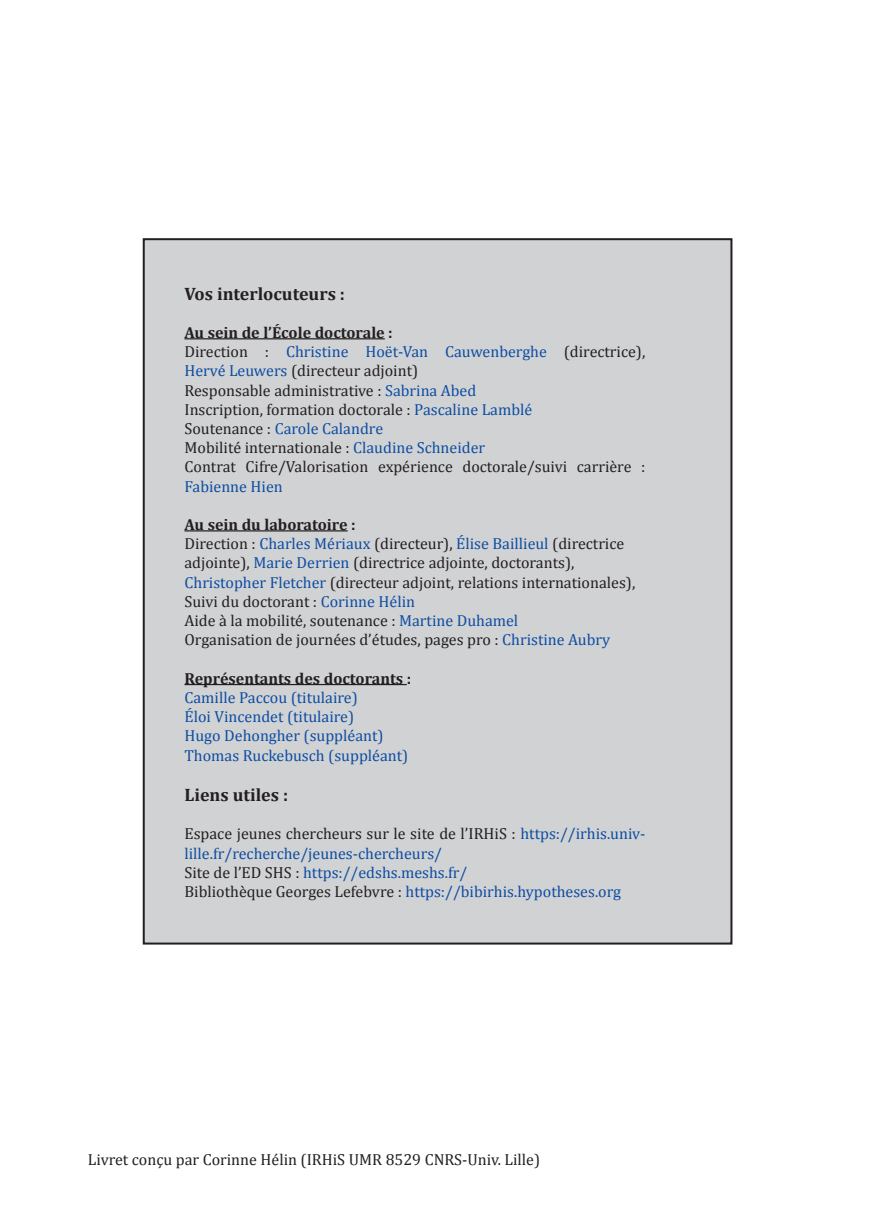
<style>
.page{position:relative;width:874px;height:1225px;background:#fff}
.page>*{position:absolute;margin:0;border:0;box-sizing:border-box;transform-origin:0 0}
.t1{font:700 18px "Cambria";color:#231f20}
.t2{font:16px/19.2px "Cambria";color:#231f20}
.t3{font:16px/19.2px "Cambria";color:#0d4da1}
.t4{font:700 16px "Cambria";color:#231f20}
.s1{font-weight:700}
.s2{color:#0d4da1}
.s3{color:#231f20}
</style>
<div class="page">
<div style="left:144px;top:239px;width:587px;height:704px;background:#d1d2d4"></div>
<hr style="left:184px;top:338px;width:200px;height:1px;background:#231f20">
<hr style="left:184px;top:530px;width:163px;height:1px;background:#231f20">
<hr style="left:184px;top:684px;width:222px;height:1px;background:#231f20">
<p class="t1" style="left:184px;top:281px;width:162px">Vos interlocuteurs :</p>
<p class="t2" style="left:184px;top:323px;width:462px"><span class="s1">Au sein de l’École doctorale :<br></span>Direction : <span class="s2">Christine Hoët-Van Cauwenberghe</span> (directrice), <span class="s2">Hervé Leuwers</span> (directeur adjoint)<br>Responsable administrative : <span class="s2">Sabrina Abed<br></span>Inscription, formation doctorale : <span class="s2">Pascaline Lamblé<br></span>Soutenance : <span class="s2">Carole Calandre<br></span>Mobilité internationale : <span class="s2">Claudine Schneider<br></span>Contrat Cifre/Valorisation expérience doctorale/suivi carrière :</p>
<p class="t3" style="left:184px;top:476px;width:100px">Fabienne Hien</p>
<p class="t2" style="left:184px;top:515px;width:452px"><span class="s1">Au sein du laboratoire :<br></span>Direction : <span class="s2">Charles Mériaux</span> (directeur), <span class="s2">Élise Baillieul</span> (directrice adjointe), <span class="s2">Marie Derrien</span> (directrice adjointe, doctorants), <span class="s2">Christopher Fletcher</span> (directeur adjoint, relations internationales), Suivi du doctorant : <span class="s2">Corinne Hélin<br></span>Aide à la mobilité, soutenance : <span class="s2">Martine Duhamel<br></span>Organisation de journées d’études, pages pro : <span class="s2">Christine Aubry</span></p>
<p class="t4" style="left:184px;top:667px;width:228px">Représentants des doctorants :</p>
<p class="t3" style="left:184px;top:688px;width:225px">Camille Paccou (titulaire)<br>Éloi Vincendet (titulaire)<br>Hugo Dehongher (suppléant)<br>Thomas Ruckebusch (suppléant)</p>
<p class="t1" style="left:184px;top:782px;width:105px">Liens utiles :</p>
<p class="t3" style="left:184px;top:824px;width:462px"><span class="s3">Espace jeunes chercheurs sur le site de l’IRHiS :</span> https://irhis.univ&shy;lille.fr/recherche/jeunes-chercheurs/<br><span class="s3">Site de l’ED SHS :</span> https://edshs.meshs.fr/<br><span class="s3">Bibliothèque Georges Lefebvre :</span> https://bibirhis.hypotheses.org</p>
<p class="t2" style="left:88px;top:1149px;width:453px">Livret conçu par Corinne Hélin (IRHiS UMR 8529 CNRS-Univ. Lille)</p>
</div>
